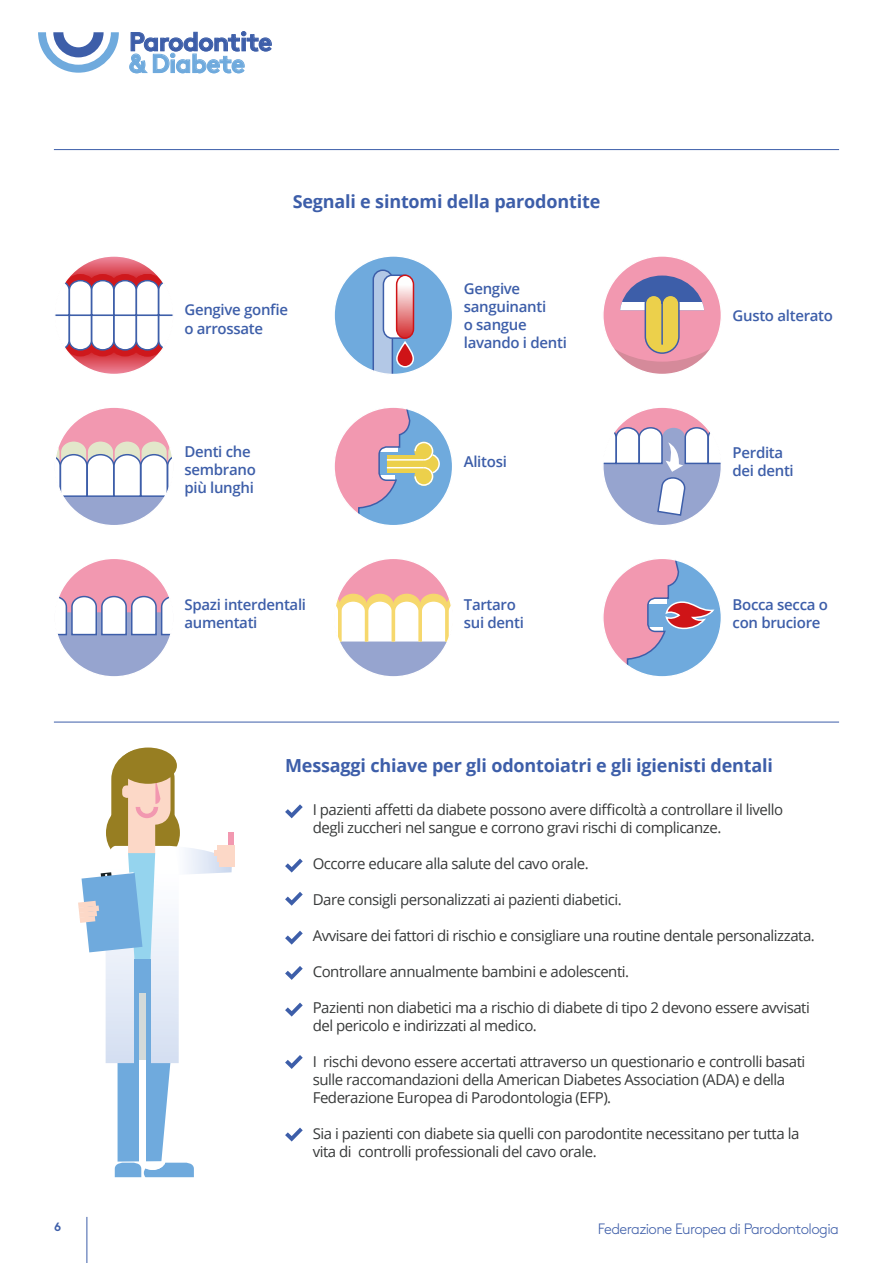
<style>
.page{position:relative;width:893px;height:1263px;background:#fff}
.page>*{position:absolute;margin:0;border:0;box-sizing:border-box;transform-origin:0 0}
.t1{font:700 26.1px "Brown";letter-spacing:-.03em;color:#3d5ea9}
.t2{font:700 26.1px "Brown";letter-spacing:-.03em;color:#6faadd}
.t3{font:700 18px "Open Sans";letter-spacing:-.01em;color:#3d5ea9}
.t4{font:15px/18px "Open Sans";letter-spacing:-.03em;color:#373939}
.t5{font:600 15px/18px "Open Sans";letter-spacing:-.02em;color:#3d5ea9}
.t6{font:300 15px "Brown";letter-spacing:-.04em;color:#3d5da8}
.t7{font:700 12px "Brown";color:#3d5ea9}
</style>
<div class="page">
<hr style="left:87px;top:1217px;width:1px;height:46px;background:#3d5ea9">
<svg style="left:129px;top:31px;width:143px;height:42px"></svg>
<svg style="left:38px;top:32px;width:81px;height:41px"></svg>
<svg style="left:285px;top:804px;width:18px;height:14px"></svg>
<svg style="left:285px;top:858px;width:18px;height:14px"></svg>
<svg style="left:285px;top:892px;width:18px;height:14px"></svg>
<svg style="left:285px;top:931px;width:18px;height:14px"></svg>
<svg style="left:285px;top:966px;width:18px;height:14px"></svg>
<svg style="left:285px;top:1002px;width:18px;height:14px"></svg>
<svg style="left:285px;top:1055px;width:18px;height:14px"></svg>
<svg style="left:285px;top:1127px;width:18px;height:14px"></svg>
<svg style="left:78px;top:749px;width:157px;height:428px"></svg>
<hr style="left:54px;top:149px;width:785px;height:1px;background:#3d5ea9">
<hr style="left:54px;top:722px;width:785px;height:1px;background:#3d5ea9">
<div style="left:55px;top:558px;width:118px;height:119px;background:#f298b0;border-radius:59px"></div>
<svg style="left:58px;top:636px;width:112px;height:39px;fill:#96a4cf"></svg>
<svg style="left:56px;top:584px;width:116px;height:52px"></svg>
<svg style="left:56px;top:408px;width:116px;height:116px"></svg>
<svg style="left:78px;top:257px;width:72px;height:12px"></svg>
<svg style="left:77px;top:361px;width:74px;height:12px"></svg>
<svg style="left:56px;top:269px;width:116px;height:92px"></svg>
<div style="left:334px;top:558px;width:119px;height:119px;background:#f298b0;border-radius:59px"></div>
<svg style="left:341px;top:645px;width:105px;height:31px;fill:#96a4cf"></svg>
<svg style="left:335px;top:593px;width:116px;height:52px;background:#f5e9d2"></svg>
<div style="left:334px;top:256px;width:119px;height:118px;background:#6faadd;border-radius:59px"></div>
<svg style="left:372px;top:269px;width:43px;height:104px;background:#baabc2"></svg>
<div style="left:334px;top:407px;width:119px;height:119px;background:#6faadd;border-radius:50%"></div>
<svg style="left:420px;top:454px;width:19px;height:19px"></svg>
<div style="left:419px;top:454px;width:21px;height:20px;border:2px solid #fff;border-radius:50%"></div>
<svg style="left:334px;top:407px;width:100px;height:119px"></svg>
<hr style="left:387px;top:467px;width:37px;height:1px;background:#fff">
<div style="left:603px;top:407px;width:118px;height:119px;background:#f298b0;border-radius:59px"></div>
<svg style="left:604px;top:426px;width:116px;height:98px"></svg>
<svg style="left:603px;top:559px;width:112px;height:118px"></svg>
<div style="left:603px;top:256px;width:118px;height:118px;background:#d58a9a;border-radius:59px"></div>
<svg style="left:603px;top:256px;width:118px;height:106px"></svg>
<hr style="left:661px;top:302px;width:2px;height:42px;background:#3d5ea9">
<h1 class="t1" style="left:129px;top:21px;width:145px">Parodontite</h1>
<h1 class="t2" style="left:129px;top:42px;width:118px">&amp; Diabete</h1>
<p class="t3" style="left:293px;top:189px;width:309px">Segnali e sintomi della parodontite</p>
<p class="t5" style="left:184px;top:301px;width:105px">Gengive gonfie o arrossate</p>
<p class="t5" style="left:464px;top:279px;width:105px">Gengive sanguinanti<br>o sangue lavando i denti</p>
<p class="t5" style="left:733px;top:306px;width:102px">Gusto alterato</p>
<p class="t5" style="left:184px;top:442px;width:73px">Denti che sembrano più lunghi</p>
<p class="t5" style="left:184px;top:595px;width:123px">Spazi interdentali aumentati</p>
<p class="t5" style="left:464px;top:453px;width:45px">Alitosi</p>
<p class="t5" style="left:733px;top:443px;width:63px">Perdita dei denti</p>
<p class="t5" style="left:464px;top:595px;width:62px">Tartaro sui denti</p>
<p class="t5" style="left:733px;top:595px;width:97px">Bocca secca o con bruciore</p>
<p class="t3" style="left:285px;top:753px;width:489px">Messaggi chiave per gli odontoiatri e gli igienisti dentali</p>
<p class="t4" style="left:313px;top:800px;width:472px">I pazienti affetti da diabete possono avere difficoltà a controllare il livello degli zuccheri nel sangue e corrono gravi rischi di complicanze.</p>
<p class="t4" style="left:313px;top:854px;width:278px">Occorre educare alla salute del cavo orale.</p>
<p class="t4" style="left:313px;top:890px;width:310px">Dare consigli personalizzati ai pazienti diabetici.</p>
<p class="t4" style="left:313px;top:926px;width:504px">Avvisare dei fattori di rischio e consigliare una routine dentale personalizzata.</p>
<p class="t4" style="left:313px;top:962px;width:318px">Controllare annualmente bambini e adolescenti.</p>
<p class="t4" style="left:313px;top:998px;width:499px">Pazienti non diabetici ma a rischio di diabete di tipo 2 devono essere avvisati del pericolo e indirizzati al medico.</p>
<p class="t4" style="left:313px;top:1052px;width:494px">I rischi devono essere accertati attraverso un questionario e controlli basati sulle raccomandazioni della American Diabetes Association (ADA) e della<br>Federazione Europea di Parodontologia (EFP).</p>
<p class="t4" style="left:313px;top:1124px;width:488px">Sia i pazienti con diabete sia quelli con parodontite necessitano per tutta la vita di controlli professionali del cavo orale.</p>
<p class="t7" style="left:54px;top:1217px;width:9px">6</p>
<p class="t6" style="left:598px;top:1217px;width:243px">Federazione Europea di Parodontologia</p>
</div>
